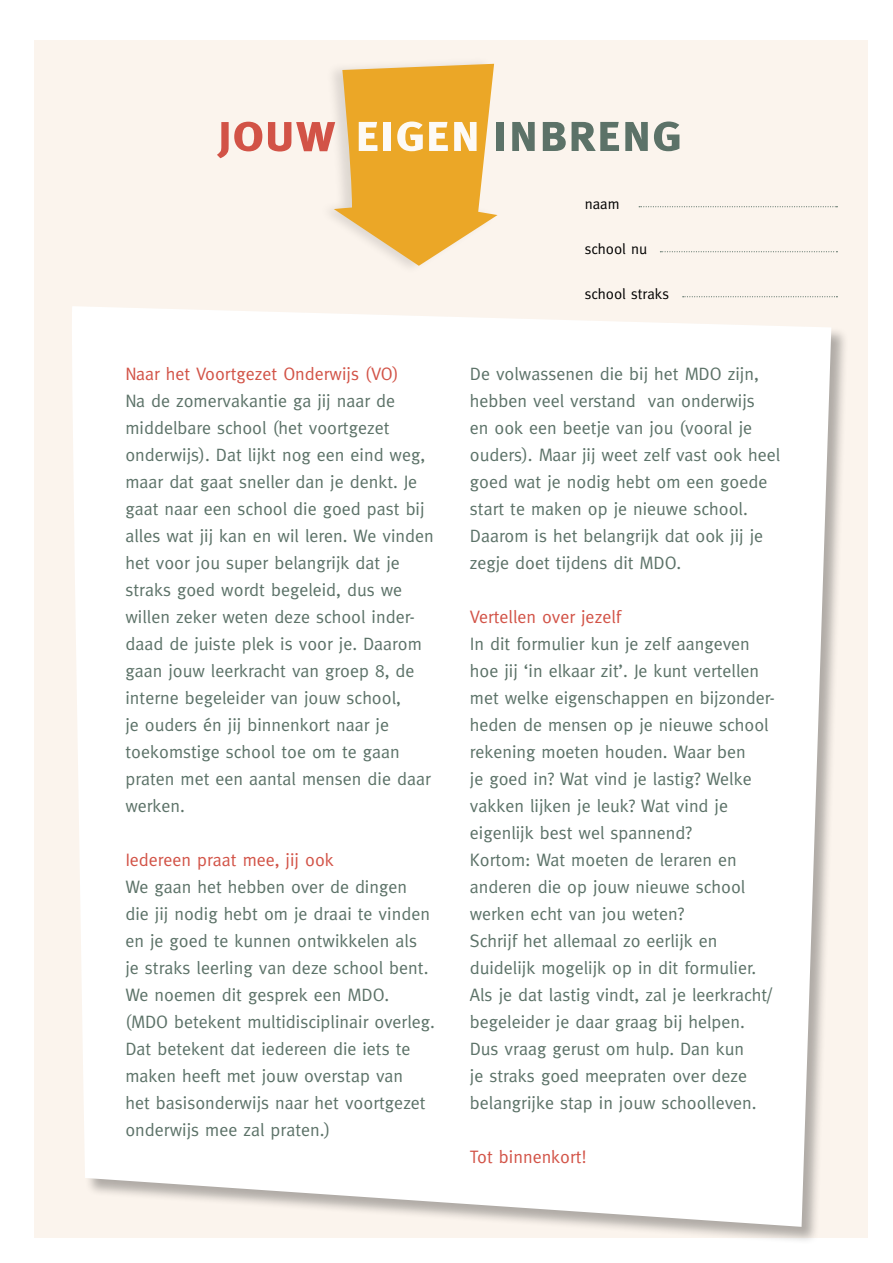
<style>
.page{position:relative;width:893px;height:1263px;background:#fff}
.page>*{position:absolute;margin:0;border:0;box-sizing:border-box;transform-origin:0 0}
.t1{font:54px "Meta Bold Caps";color:#5c7268}
.t2{font:18px/27px "Meta";color:#5c7268}
.t3{font:18px "Meta";color:#d25347}
.t4{font:15px "Meta";color:#000}
.s1{color:#d25347}
.s2{color:#fdfaf6}
</style>
<div class="page">
<div style="left:34px;top:40px;width:833px;height:1197px;background:#fbf4ed"></div>
<svg style="left:333px;top:64px;width:164px;height:202px"></svg>
<div style="left:72px;top:306px;width:777px;height:939px;background:#000;opacity:.3"></div>
<div style="left:72px;top:306px;width:759px;height:921px;background:#fff"></div>
<svg style="left:639px;top:206px;width:198px;height:1px"></svg>
<svg style="left:660px;top:251px;width:177px;height:1px"></svg>
<svg style="left:683px;top:296px;width:154px;height:1px"></svg>
<p class="t1" style="left:217px;top:101px;width:466px"><span class="s1">jouw</span> <span class="s2">eigen</span> inbreng</p>
<p class="t3" style="left:125px;top:363px;width:275px">Naar het Voortgezet Onderwijs (VO)</p>
<p class="t2" style="left:125px;top:387px;width:271px">Na de zomervakantie ga jij naar de</p>
<p class="t2" style="left:125px;top:414px;width:310px">middelbare school (het voortgezet onderwijs). Dat lijkt nog een eind weg, maar dat gaat sneller dan je denkt. Je gaat naar een school die goed past bij alles wat jij kan en wil leren. We vinden het voor jou super belangrijk dat je straks goed wordt begeleid, dus we</p>
<p class="t2" style="left:125px;top:603px;width:307px">willen zeker weten deze school inder&shy;daad de juiste plek is voor je. Daarom gaan jouw leerkracht van groep 8, de interne begeleider van jouw school,<br>je ouders én jij binnenkort naar je toekomstige school toe om te gaan praten met een aantal mensen die daar werken.</p>
<p class="t3" style="left:125px;top:849px;width:210px">Iedereen praat mee, jij ook</p>
<p class="t2" style="left:125px;top:873px;width:311px">We gaan het hebben over de dingen die jij nodig hebt om je draai te vinden en je goed te kunnen ontwikkelen als je straks leerling van deze school bent.<br>We noemen dit gesprek een MDO. (MDO betekent multidisciplinair overleg.<br>Dat betekent dat iedereen die iets te maken heeft met jouw overstap van<br>het basisonderwijs naar het voortgezet onderwijs mee zal praten.)</p>
<p class="t4" style="left:585px;top:195px;width:36px">naam</p>
<p class="t4" style="left:585px;top:240px;width:64px">school nu</p>
<p class="t4" style="left:585px;top:285px;width:86px">school straks</p>
<p class="t2" style="left:470px;top:360px;width:312px">De volwassenen die bij het MDO zijn, hebben veel verstand van onderwijs<br>en ook een beetje van jou (vooral je ouders). Maar jij weet zelf vast ook heel goed wat je nodig hebt om een goede start te maken op je nieuwe school.<br>Daarom is het belangrijk dat ook jij je zegje doet tijdens dit MDO.</p>
<p class="t3" style="left:470px;top:606px;width:153px">Vertellen over jezelf</p>
<p class="t2" style="left:470px;top:630px;width:307px">In dit formulier kun je zelf aangeven hoe jij ‘in elkaar zit’. Je kunt vertellen met welke eigenschappen en bijzonder&shy;heden de mensen op je nieuwe school rekening moeten houden. Waar ben</p>
<p class="t2" style="left:470px;top:765px;width:283px">je goed in? Wat vind je lastig? Welke</p>
<p class="t2" style="left:470px;top:792px;width:260px">vakken lijken je leuk? Wat vind je</p>
<p class="t2" style="left:470px;top:819px;width:223px">eigenlijk best wel spannend?</p>
<p class="t2" style="left:470px;top:846px;width:277px">Kortom: Wat moeten de leraren en anderen die op jouw nieuwe school werken echt van jou weten?</p>
<p class="t2" style="left:470px;top:927px;width:249px">Schrijf het allemaal zo eerlijk en</p>
<p class="t2" style="left:470px;top:954px;width:304px">duidelijk mogelijk op in dit formulier.<br>Als je dat lastig vindt, zal je leerkracht/ begeleider je daar graag bij helpen.</p>
<p class="t2" style="left:470px;top:1035px;width:276px">Dus vraag gerust om hulp. Dan kun</p>
<p class="t2" style="left:470px;top:1062px;width:288px">je straks goed meepraten over deze belangrijke stap in jouw schoolleven.</p>
<p class="t3" style="left:470px;top:1146px;width:118px">Tot binnenkort!</p>
</div>
